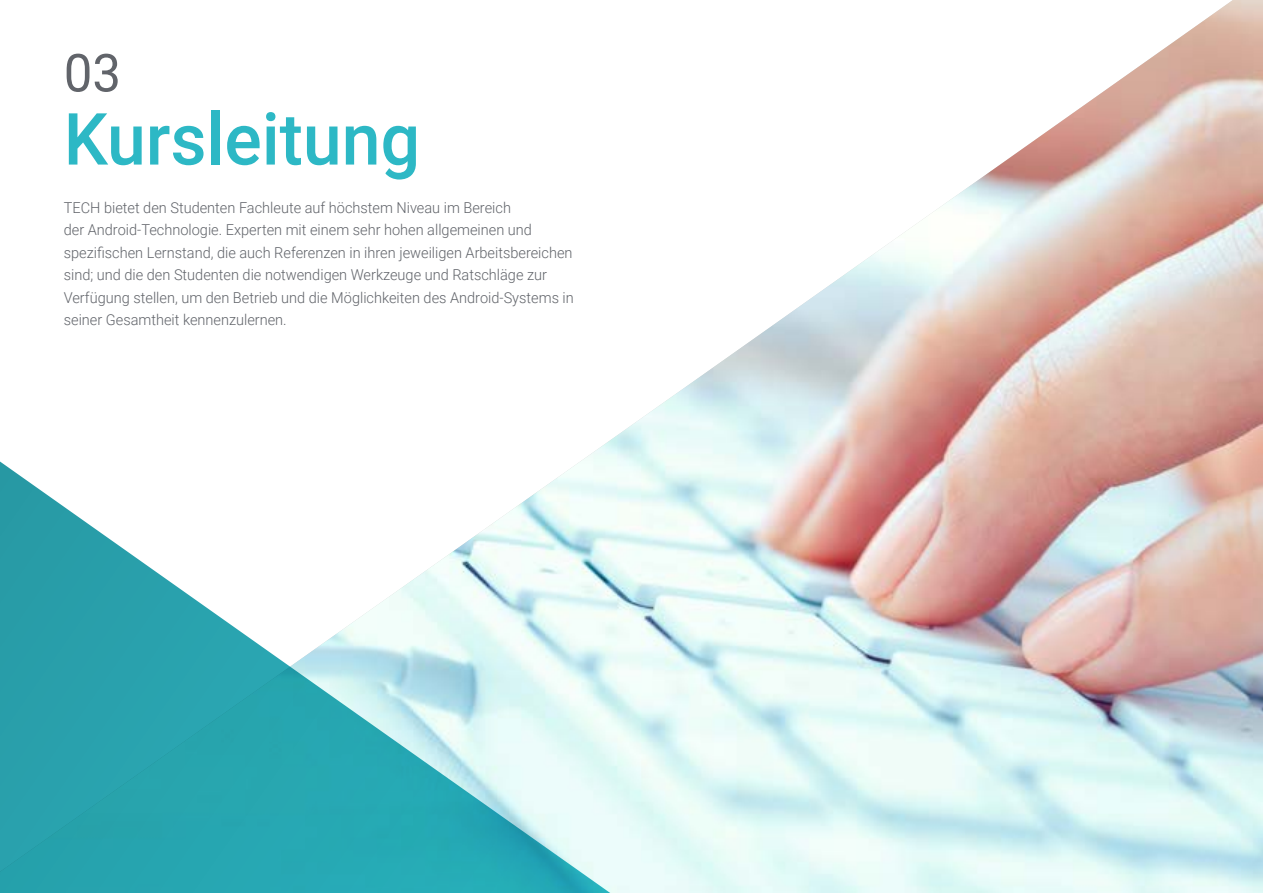
<style>
.page{position:relative;width:1263px;height:893px;background:#fff}
.page>*{position:absolute;margin:0;border:0;box-sizing:border-box;transform-origin:0 0}
.t1{font:500 72px "Roboto";color:#2db8c5}
.t2{font:52.5px "Roboto";color:#61646a}
.t3{font:300 15px/22.5px "Roboto";color:#61646a}
</style>
<div class="page">
<img style="left:602px;top:0;width:661px;height:893px">
<svg style="left:0;top:446px;width:640px;height:447px"></svg>
<h2 class="t2" style="left:64px;top:36px;width:59px">03</h2>
<h1 class="t1" style="left:64px;top:89px;width:358px">Kursleitung</h1>
<p class="t3" style="left:64px;top:195px;width:511px">TECH bietet den Studenten Fachleute auf höchstem Niveau im Bereich<br>der Android-Technologie. Experten mit einem sehr hohen allgemeinen und spezifischen Lernstand, die auch Referenzen in ihren jeweiligen Arbeitsbereichen sind; und die den Studenten die notwendigen Werkzeuge und Ratschläge zur Verfügung stellen, um den Betrieb und die Möglichkeiten des Android-Systems in seiner Gesamtheit kennenzulernen.</p>
</div>
